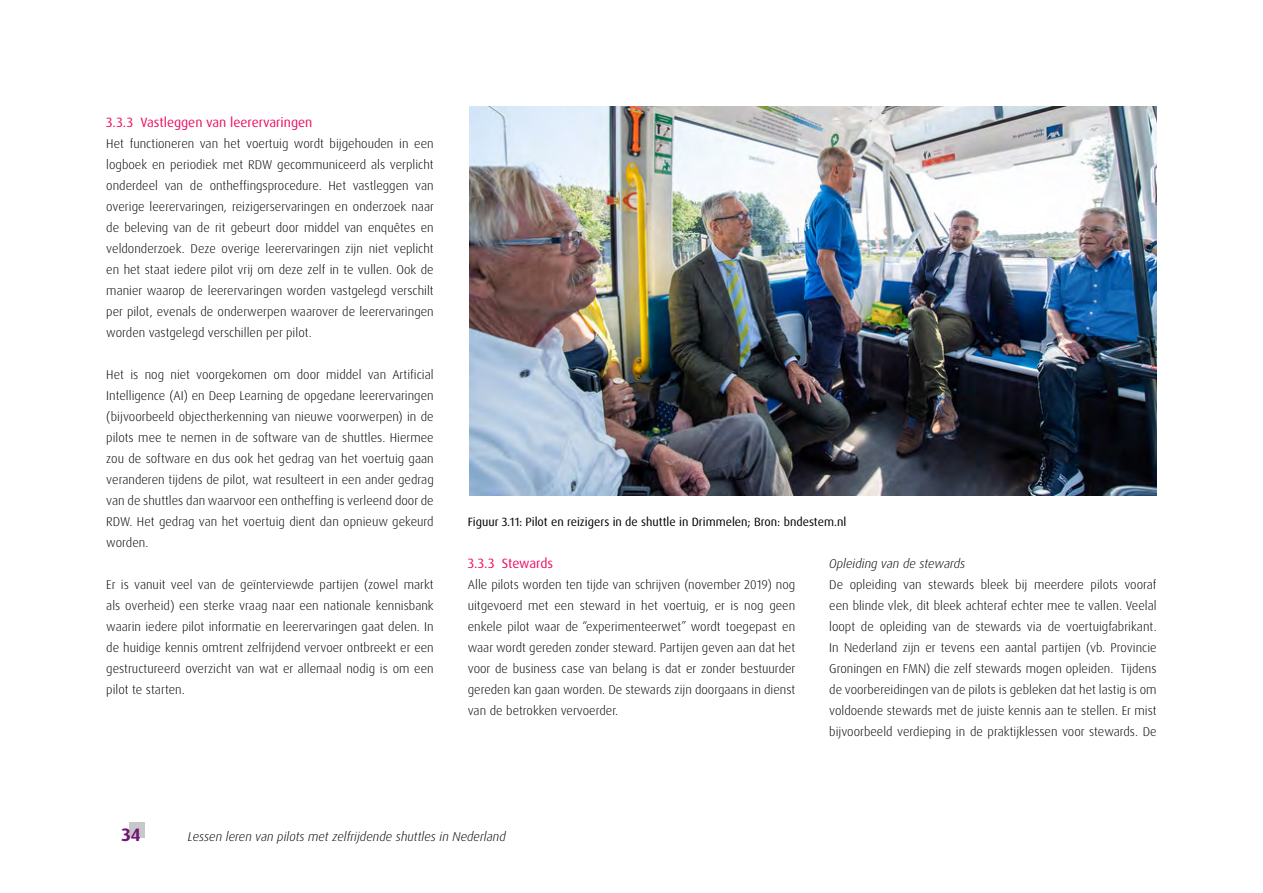
<style>
.page{position:relative;width:1263px;height:893px;background:#fff}
.page>*{position:absolute;margin:0;border:0;box-sizing:border-box;transform-origin:0 0}
.t1{font:700 18px "Dax OT";color:#741472}
.t2{font:13.5px "Dax OT";color:#ed1164}
.t3{font:300 12.75px/21px "Dax OT";color:#000;text-align:justify}
.t4{font:italic 300 12.75px "Dax OT";color:#000}
.t5{font:12px "Dax OT";color:#000}
</style>
<div class="page">
<div style="left:129px;top:822px;width:16px;height:15px;background:#c7c8ca"></div>
<img style="left:469px;top:106px;width:688px;height:389px">
<p class="t2" style="left:106px;top:114px;width:208px">3.3.3 Vastleggen van leerervaringen</p>
<p class="t3" style="left:106px;top:134px;width:329px">Het functioneren van het voertuig wordt bijgehouden in een logboek en periodiek met RDW gecommuniceerd als verplicht onderdeel van de ontheffingsprocedure. Het vastleggen van overige leerervaringen, reizigerservaringen en onderzoek naar de beleving van de rit gebeurt door middel van enquêtes en veldonderzoek. Deze overige leerervaringen zijn niet veplicht en het staat iedere pilot vrij om deze zelf in te vullen. Ook de manier waarop de leerervaringen worden vastgelegd verschilt per pilot, evenals de onderwerpen waarover de leerervaringen worden vastgelegd verschillen per pilot.</p>
<p class="t3" style="left:106px;top:365px;width:329px">Het is nog niet voorgekomen om door middel van Artificial Intelligence (AI) en Deep Learning de opgedane leerervaringen (bijvoorbeeld objectherkenning van nieuwe voorwerpen) in de pilots mee te nemen in de software van de shuttles. Hiermee zou de software en dus ook het gedrag van het voertuig gaan veranderen tijdens de pilot, wat resulteert in een ander gedrag van de shuttles dan waarvoor een ontheffing is verleend door de RDW. Het gedrag van het voertuig dient dan opnieuw gekeurd worden.</p>
<p class="t3" style="left:106px;top:574px;width:329px">Er is vanuit veel van de geïnterviewde partijen (zowel markt als overheid) een sterke vraag naar een nationale kennisbank waarin iedere pilot informatie en leerervaringen gaat delen. In de huidige kennis omtrent zelfrijdend vervoer ontbreekt er een gestructureerd overzicht van wat er allemaal nodig is om een pilot te starten.</p>
<p class="t5" style="left:468px;top:515px;width:380px">Figuur 3.11: Pilot en reizigers in de shuttle in Drimmelen; Bron: bndestem.nl</p>
<p class="t2" style="left:468px;top:555px;width:87px">3.3.3 Stewards</p>
<p class="t3" style="left:468px;top:575px;width:329px">Alle pilots worden ten tijde van schrijven (november 2019) nog uitgevoerd met een steward in het voertuig, er is nog geen enkele pilot waar de “experimenteerwet” wordt toegepast en waar wordt gereden zonder steward. Partijen geven aan dat het voor de business case van belang is dat er zonder bestuurder gereden kan gaan worden. De stewards zijn doorgaans in dienst van de betrokken vervoerder.</p>
<p class="t4" style="left:829px;top:556px;width:138px">Opleiding van de stewards</p>
<p class="t3" style="left:829px;top:575px;width:329px">De opleiding van stewards bleek bij meerdere pilots vooraf een blinde vlek, dit bleek achteraf echter mee te vallen. Veelal loopt de opleiding van de stewards via de voertuigfabrikant.<br>In Nederland zijn er tevens een aantal partijen (vb. Provincie Groningen en FMN) die zelf stewards mogen opleiden. Tijdens de voorbereidingen van de pilots is gebleken dat het lastig is om voldoende stewards met de juiste kennis aan te stellen. Er mist bijvoorbeeld verdieping in de praktijklessen voor stewards. De</p>
<h1 class="t1" style="left:121px;top:824px;width:21px">34</h1>
<p class="t4" style="left:188px;top:829px;width:320px">Lessen leren van pilots met zelfrijdende shuttles in Nederland</p>
</div>
